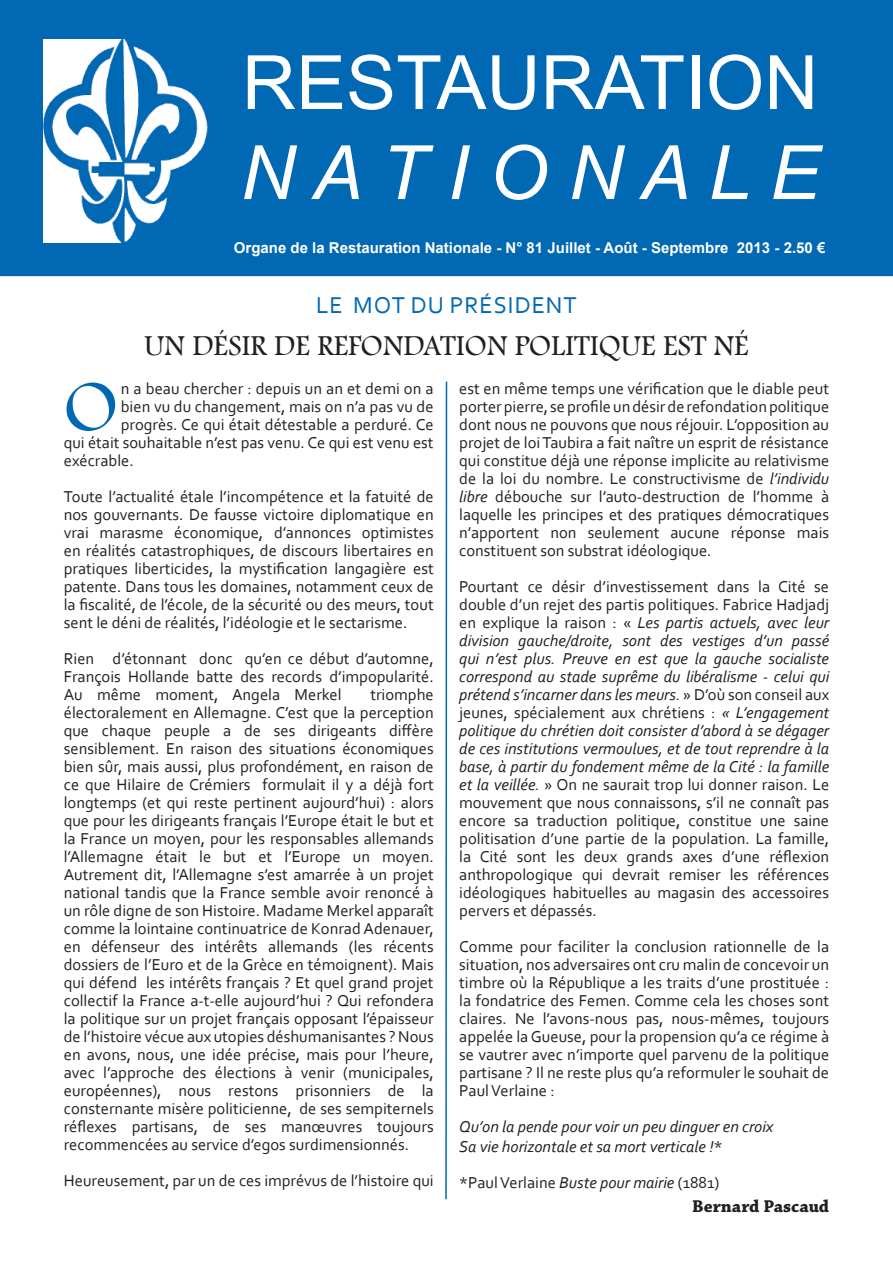
<style>
.page{position:relative;width:893px;height:1263px;background:#fff}
.page>*{position:absolute;margin:0;border:0;box-sizing:border-box;transform-origin:0 0}
.t1{font:75px "Arial";color:#fff}
.t2{font:italic 75px "Arial";color:#fff}
.t3{font:74.1px "Footlight MT Light";color:#0168b3}
.t4{font:30px "Footlight MT Light";color:#231f20}
.t5{font:24px "Corbel";letter-spacing:.04em;color:#0168b3}
.t6{font:700 18px "Chaparral Pro";color:#231f20}
.t7{font:16.5px/18px "Corbel";color:#231f20;text-align:justify}
.t8{font:italic 16.5px/19.8px "Corbel";color:#231f20}
.t9{font:700 15px "Arial";color:#fff}
.s1{font-style:italic}
.s2{font-style:normal}
</style>
<div class="page">
<div style="left:0;top:0;width:893px;height:276px;background:#0168b3"></div>
<img style="left:44px;top:39px;width:164px;height:203px">
<p class="t1" style="left:242px;top:34px;width:578px">RESTAURATION</p>
<p class="t2" style="left:240px;top:124px;width:581px">N A T I O N A L E</p>
<p class="t9" style="left:234px;top:238px;width:593px">Organe de la Restauration Nationale - N° 81 Juillet - Août - Septembre 2013 - 2.50 €</p>
<p class="t5" style="left:316px;top:290px;width:262px">LE MOT DU PRÉSIDENT</p>
<p class="t4" style="left:144px;top:327px;width:606px">UN DÉSIR DE REFONDATION POLITIQUE EST NÉ</p>
<p class="t3" style="left:64px;top:362px;width:56px">O</p>
<p class="t7" style="left:121px;top:379px;width:314px">n a beau chercher : depuis un an et demi on a</p>
<p class="t7" style="left:121px;top:397px;width:314px">bien vu du changement, mais on n’a pas vu de</p>
<p class="t7" style="left:121px;top:415px;width:314px">progrès. Ce qui était détestable a perduré. Ce</p>
<p class="t7" style="left:64px;top:433px;width:371px">qui était souhaitable n’est pas venu. Ce qui est venu est</p>
<p class="t7" style="left:64px;top:451px;width:72px">exécrable.</p>
<p class="t7" style="left:64px;top:487px;width:371px">Toute l’actualité étale l’incompétence et la fatuité de nos gouvernants. De fausse victoire diplomatique en vrai marasme économique, d’annonces optimistes en réalités catastrophiques, de discours libertaires en pratiques liberticides, la mystification langagière est patente. Dans tous les domaines, notamment ceux de la fiscalité, de l’école, de la sécurité ou des meurs, tout sent le déni de réalités, l’idéologie et le sectarisme.</p>
<p class="t7" style="left:64px;top:649px;width:371px">Rien d’étonnant donc qu’en ce début d’automne, François Hollande batte des records d’impopularité.<br>Au même moment, Angela Merkel</p>
<p class="t7" style="left:64px;top:685px;width:371px;text-indent:307px">triomphe électoralement en Allemagne. C’est que la perception que chaque peuple a de ses dirigeants diffère sensiblement. En raison des situations économiques bien sûr, mais aussi, plus profondément, en raison de ce que Hilaire de Crémiers formulait il y a déjà fort longtemps (et qui reste pertinent aujourd’hui) : alors que pour les dirigeants français l’Europe était le but et la France un moyen, pour les responsables allemands l’Allemagne était le but et l’Europe un moyen.<br>Autrement dit, l’Allemagne s’est amarrée à un projet national tandis que la France semble avoir renoncé à un rôle digne de son Histoire. Madame Merkel apparaît comme la lointaine continuatrice de Konrad Adenauer, en défenseur des intérêts allemands (les récents dossiers de l’Euro et de la Grèce en témoignent). Mais qui défend les intérêts français ? Et quel grand projet collectif la France a-t-elle aujourd’hui ? Qui refondera la politique sur un projet français opposant l’épaisseur de l’histoire vécue aux utopies déshumanisantes ? Nous en avons, nous, une idée précise, mais pour l’heure, avec l’approche des élections à venir (municipales, européennes), nous restons prisonniers de la consternante misère politicienne, de ses sempiternels réflexes partisans, de ses manœuvres toujours recommencées au service d’egos surdimensionnés.</p>
<p class="t7" style="left:64px;top:1171px;width:371px">Heureusement, par un de ces imprévus de l’histoire qui</p>
<p class="t7" style="left:459px;top:379px;width:371px">est en même temps une vérification que le diable peut porter pierre, se profile un désir de refondation politique dont nous ne pouvons que nous réjouir. L’opposition au projet de loi Taubira a fait naître un esprit de résistance qui constitue déjà une réponse implicite au relativisme de la loi du nombre. Le constructivisme de <span class="s1">l’individu libre</span> débouche sur l’auto-destruction de l’homme à laquelle les principes et des pratiques démocratiques n’apportent non seulement aucune réponse mais constituent son substrat idéologique.</p>
<p class="t7" style="left:459px;top:577px;width:371px">Pourtant ce désir d’investissement dans la Cité se double d’un rejet des partis politiques. Fabrice Hadjadj en explique la raison : « <span class="s1">Les partis actuels, avec leur division gauche/droite, sont des vestiges d’un passé qui n’est plus. Preuve en est que la gauche socialiste correspond au stade suprême du libéralisme - celui qui prétend s’incarner dans les meurs.</span> » D’où son conseil aux jeunes, spécialement aux chrétiens : <span class="s1">« L’engagement politique du chrétien doit consister d’abord à se dégager de ces institutions vermoulues, et de tout reprendre à la base, à partir du fondement même de la Cité : la famille et la veillée.</span> » On ne saurait trop lui donner raison. Le mouvement que nous connaissons, s’il ne connaît pas encore sa traduction politique, constitue une saine politisation d’une partie de la population. La famille, la Cité sont les deux grands axes d’une réflexion anthropologique qui devrait remiser les références idéologiques habituelles au magasin des accessoires pervers et dépassés.</p>
<p class="t7" style="left:459px;top:937px;width:371px">Comme pour faciliter la conclusion rationnelle de la situation, nos adversaires ont cru malin de concevoir un timbre où la République a les traits d’une prostituée : la fondatrice des Femen. Comme cela les choses sont claires. Ne l’avons-nous pas, nous-mêmes, toujours appelée la Gueuse, pour la propension qu’a ce régime à se vautrer avec n’importe quel parvenu de la politique partisane ? Il ne reste plus qu’a reformuler le souhait de Paul Verlaine :</p>
<p class="t8" style="left:459px;top:1116px;width:316px">Qu’on la pende pour voir un peu dinguer en croix<br>Sa vie horizontale et sa mort verticale !<span class="s2">*</span></p>
<p class="t7" style="left:459px;top:1173px;width:262px">*Paul Verlaine <span class="s1">Buste pour mairie</span> (1881)</p>
<p class="t6" style="left:692px;top:1196px;width:139px">Bernard Pascaud</p>
</div>
